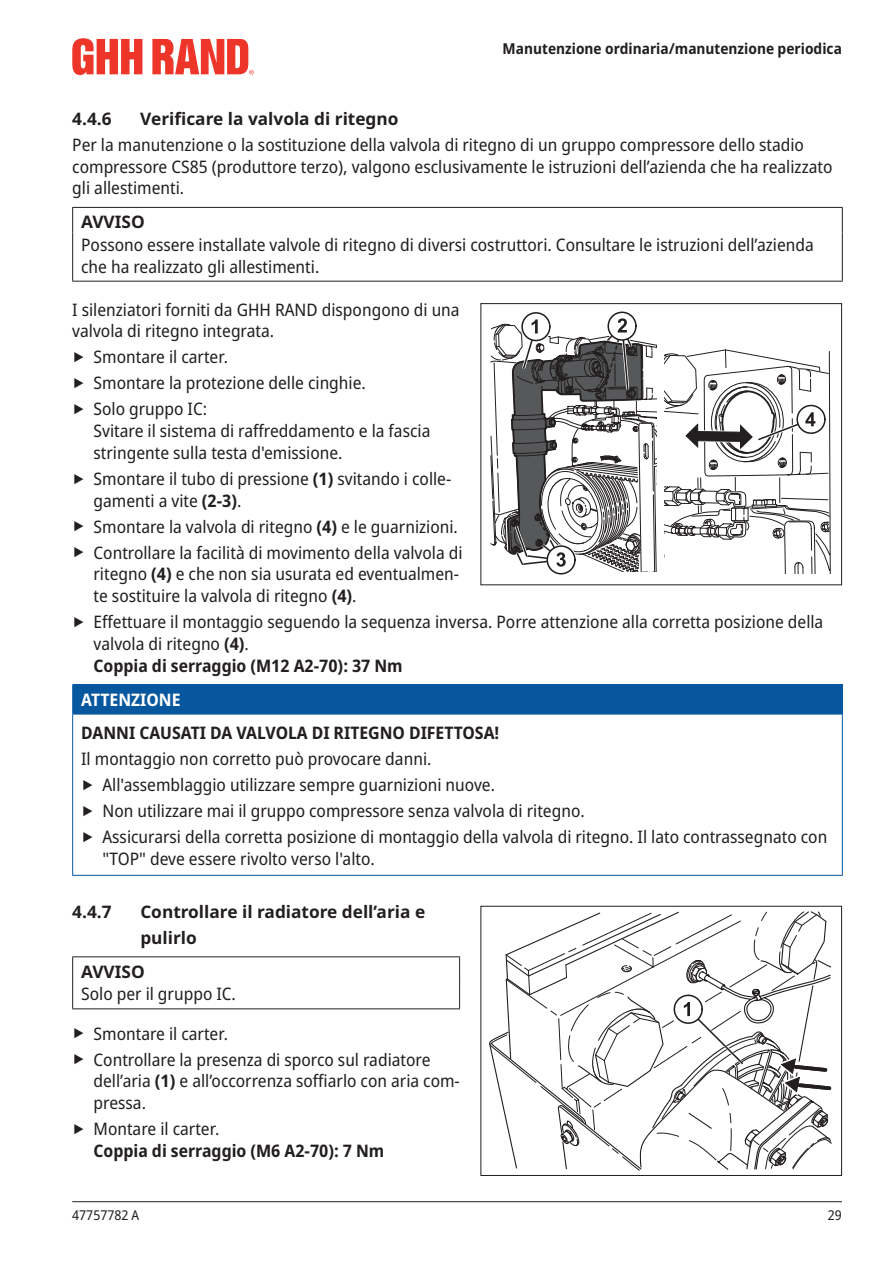
<style>
.page{position:relative;width:893px;height:1263px;background:#fff}
.page>*{position:absolute;margin:0;border:0;box-sizing:border-box;transform-origin:0 0}
.t1{font:semi-condensed 17.25px/21.8px "Noto Sans";color:#231f20}
.t2{font:700 17.25px/25.5px "Noto Sans";color:#231f20}
.t3{font:700 semi-condensed 17.25px/21.8px "Noto Sans";color:#231f20}
.t4{font:700 semi-condensed 17.25px "Noto Sans";color:#fff}
.t5{font:700 semi-condensed 15px "Noto Sans";color:#231f20}
.t6{font:semi-condensed 13.5px "Noto Sans";color:#231f20}
.s1{font-stretch:normal;font-size:34.5px}
.s2{font-weight:700}
.s3{font-weight:400;font-stretch:normal;font-size:34.5px}
.s4{font-weight:400}
</style>
<div class="page">
<hr style="left:72px;top:1201px;width:770px;height:1px;background:#231f20">
<svg style="left:72px;top:38px;width:70px;height:37px"></svg>
<svg style="left:152px;top:39px;width:102px;height:36px"></svg>
<hr style="left:72px;top:207px;width:771px;height:1px;background:#231f20">
<svg style="left:72px;top:208px;width:1px;height:24px"></svg>
<svg style="left:842px;top:208px;width:1px;height:24px"></svg>
<hr style="left:72px;top:232px;width:1px;height:49px;background:#231f20">
<hr style="left:842px;top:232px;width:1px;height:49px;background:#231f20">
<hr style="left:72px;top:281px;width:771px;height:1px;background:#231f20">
<div style="left:73px;top:685px;width:769px;height:29px;background:#07579f"></div>
<hr style="left:72px;top:714px;width:771px;height:1px;background:#07579f">
<hr style="left:72px;top:684px;width:771px;height:1px;background:#07579f">
<svg style="left:72px;top:685px;width:1px;height:29px"></svg>
<svg style="left:842px;top:685px;width:1px;height:29px"></svg>
<hr style="left:72px;top:714px;width:1px;height:161px;background:#07579f">
<hr style="left:842px;top:714px;width:1px;height:161px;background:#07579f">
<hr style="left:72px;top:875px;width:771px;height:1px;background:#07579f">
<hr style="left:72px;top:956px;width:388px;height:1px;background:#231f20">
<svg style="left:72px;top:957px;width:1px;height:51px"></svg>
<svg style="left:459px;top:957px;width:1px;height:51px"></svg>
<hr style="left:72px;top:1008px;width:388px;height:1px;background:#231f20">
<svg style="left:490px;top:311px;width:167px;height:264px"></svg>
<svg style="left:664px;top:349px;width:167px;height:225px"></svg>
<div style="left:480px;top:303px;width:362px;height:282px;border:1px solid #231f20"></div>
<svg style="left:489px;top:911px;width:343px;height:260px"></svg>
<div style="left:480px;top:906px;width:362px;height:270px;border:1px solid #231f20"></div>
<p class="t5" style="left:503px;top:38px;width:341px">Manutenzione ordinaria/manutenzione periodica</p>
<p class="t2" style="left:72px;top:106px;width:41px">4.4.6</p>
<p class="t2" style="left:140px;top:106px;width:260px">Verificare la valvola di ritegno</p>
<p class="t1" style="left:72px;top:134px;width:762px">Per la manutenzione o la sostituzione della valvola di ritegno di un gruppo compressore dello stadio compressore CS85 (produttore terzo), valgono esclusivamente le istruzioni dell’azienda che ha realizzato gli allestimenti.</p>
<p class="t2" style="left:81px;top:210px;width:65px">AVVISO</p>
<p class="t1" style="left:81px;top:234px;width:734px">Possono essere installate valvole di ritegno di diversi costruttori. Consultare le istruzioni dell’azienda che ha realizzato gli allestimenti.</p>
<p class="t1" style="left:72px;top:299px;width:389px">I silenziatori forniti da GHH RAND dispongono di una valvola di ritegno integrata.</p>
<p class="t1" style="left:72px;top:344px;width:295px;line-height:26px"><span class="s1">‣</span> Smontare il carter.<br><span class="s1">‣</span> Smontare la protezione delle cinghie. <span class="s1">‣</span> Solo gruppo IC:</p>
<p class="t1" style="left:94px;top:420px;width:338px">Svitare il sistema di raffreddamento e la fascia stringente sulla testa d'emissione.</p>
<p class="t1" style="left:94px;top:468px;width:359px;text-indent:-21px"><span class="s1">‣</span> Smontare il tubo di pressione <span class="s2">(1)</span> svitando i colle‑ gamenti a vite <span class="s2">(2-3)</span>.</p>
<p class="t1" style="left:72px;top:514px;width:392px;line-height:26px"><span class="s1">‣</span> Smontare la valvola di ritegno <span class="s2">(4)</span> e le guarnizioni. <span class="s1">‣</span> Controllare la facilità di movimento della valvola di</p>
<p class="t1" style="left:94px;top:564px;width:367px">ritegno <span class="s2">(4)</span> e che non sia usurata ed eventualmen‑ te sostituire la valvola di ritegno <span class="s2">(4)</span>.</p>
<p class="t1" style="left:94px;top:611px;width:731px;text-indent:-21px"><span class="s1">‣</span> Effettuare il montaggio seguendo la sequenza inversa. Porre attenzione alla corretta posizione della valvola di ritegno <span class="s2">(4)</span>.<br><span class="s2">Coppia di serraggio (M12 A2-70): 37 Nm</span></p>
<p class="t4" style="left:81px;top:687px;width:101px">ATTENZIONE</p>
<p class="t3" style="left:81px;top:722px;width:420px">DANNI CAUSATI DA VALVOLA DI RITEGNO DIFETTOSA!</p>
<p class="t1" style="left:81px;top:746px;width:748px;line-height:26px">Il montaggio non corretto può provocare danni.<br><span class="s1">‣</span> All'assemblaggio utilizzare sempre guarnizioni nuove.<br><span class="s1">‣</span> Non utilizzare mai il gruppo compressore senza valvola di ritegno.<br><span class="s1">‣</span> Assicurarsi della corretta posizione di montaggio della valvola di ritegno. Il lato contrassegnato con</p>
<p class="t1" style="left:102px;top:848px;width:274px">"TOP" deve essere rivolto verso l'alto.</p>
<p class="t2" style="left:72px;top:899px;width:41px">4.4.7</p>
<p class="t2" style="left:140px;top:899px;width:286px">Controllare il radiatore dell’aria e pulirlo</p>
<p class="t2" style="left:81px;top:959px;width:65px">AVVISO</p>
<p class="t1" style="left:81px;top:984px;width:156px">Solo per il gruppo IC.</p>
<p class="t1" style="left:72px;top:1021px;width:360px;line-height:26px"><span class="s1">‣</span> Smontare il carter.<br><span class="s1">‣</span> Controllare la presenza di sporco sul radiatore</p>
<p class="t1" style="left:94px;top:1070px;width:368px">dell’aria <span class="s2">(1)</span> e all’occorrenza soffiarlo con aria com‑ pressa.</p>
<p class="t3" style="left:94px;top:1118px;width:292px;text-indent:-21px"><span class="s3">‣</span> <span class="s4">Montare il carter.<br></span>Coppia di serraggio (M6 A2-70): 7 Nm</p>
<p class="t6" style="left:72px;top:1206px;width:69px">47757782 A</p>
<p class="t6" style="left:828px;top:1206px;width:16px">29</p>
</div>
